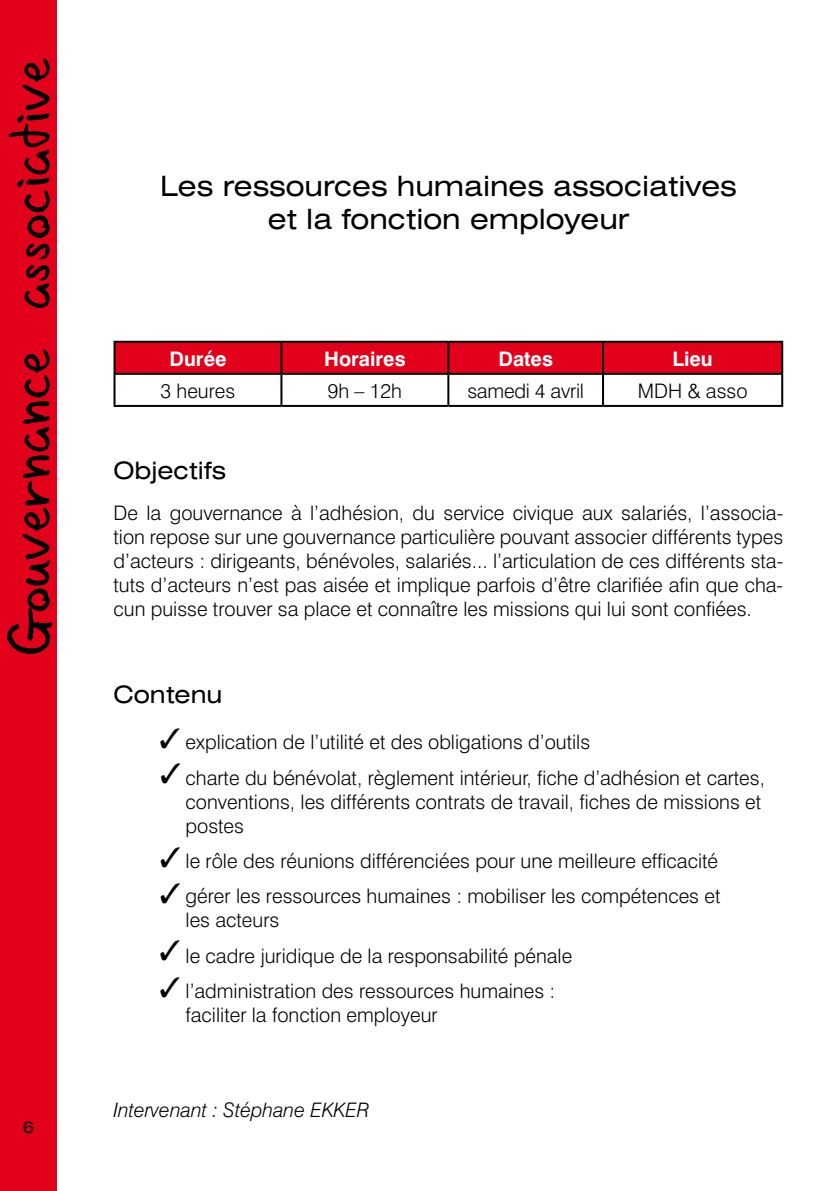
<style>
.page{position:relative;width:840px;height:1191px;background:#fff}
.page>*{position:absolute;margin:0;border:0;box-sizing:border-box;transform-origin:0 0}
.t1{font:72px "Chabinho 2008 v 2.0";color:#000}
.t2{font:expanded 28px/33.6px "Swiss 721 BT";color:#000;text-align:center}
.t3{font:expanded 24px "Swiss 721 BT";color:#000}
.t4{font:300 20px/24px "Swiss 721 BT";color:#000}
.t5{font:italic 300 20px "Swiss 721 BT";color:#000}
.t6{font:700 20px "Swiss 721 BT";color:#fff}
.t7{font:expanded 16px "Swiss 721 BT";color:#000}
</style>
<div class="page">
<div style="left:0;top:0;width:57px;height:1191px;background:#e2001a"></div>
<div style="left:115px;top:343px;width:665px;height:30px;background:#e2001a"></div>
<hr style="left:280px;top:343px;width:2px;height:30px;background:#000">
<hr style="left:447px;top:343px;width:2px;height:30px;background:#000">
<hr style="left:601px;top:343px;width:2px;height:30px;background:#000">
<hr style="left:113px;top:373px;width:168px;height:2px;background:#000">
<hr style="left:281px;top:373px;width:167px;height:2px;background:#000">
<hr style="left:280px;top:375px;width:2px;height:30px;background:#000">
<hr style="left:448px;top:373px;width:154px;height:2px;background:#000">
<hr style="left:447px;top:375px;width:2px;height:30px;background:#000">
<hr style="left:602px;top:373px;width:180px;height:2px;background:#000">
<hr style="left:601px;top:375px;width:2px;height:30px;background:#000">
<hr style="left:113px;top:405px;width:168px;height:2px;background:#000">
<hr style="left:281px;top:405px;width:167px;height:2px;background:#000">
<hr style="left:602px;top:405px;width:180px;height:2px;background:#000">
<hr style="left:113px;top:341px;width:168px;height:2px;background:#000">
<hr style="left:113px;top:343px;width:2px;height:30px;background:#000">
<hr style="left:281px;top:341px;width:167px;height:2px;background:#000">
<hr style="left:448px;top:341px;width:154px;height:2px;background:#000">
<hr style="left:602px;top:341px;width:180px;height:2px;background:#000">
<hr style="left:780px;top:343px;width:2px;height:30px;background:#000">
<hr style="left:113px;top:375px;width:2px;height:30px;background:#000">
<hr style="left:448px;top:405px;width:154px;height:2px;background:#000">
<hr style="left:780px;top:375px;width:2px;height:30px;background:#000">
<h1 class="t1" style="left:-14px;top:654px;width:598px;rotate:-90deg">Gouvernance associative</h1>
<p class="t7" style="left:23px;top:1117px;width:12px">6</p>
<h2 class="t2" style="left:160px;top:169px;width:578px">Les ressources humaines associatives et la fonction employeur</h2>
<p class="t6" style="left:169px;top:346px;width:58px">Durée</p>
<p class="t6" style="left:324px;top:346px;width:83px">Horaires</p>
<p class="t6" style="left:498px;top:346px;width:56px">Dates</p>
<p class="t6" style="left:672px;top:346px;width:42px">Lieu</p>
<p class="t4" style="left:160px;top:378px;width:76px">3 heures</p>
<p class="t4" style="left:327px;top:378px;width:76px">9h – 12h</p>
<p class="t4" style="left:467px;top:378px;width:118px">samedi 4 avril</p>
<p class="t4" style="left:637px;top:378px;width:111px">MD H &amp; asso</p>
<p class="t3" style="left:113px;top:456px;width:114px">Objectifs</p>
<p class="t4" style="left:113px;top:500px;width:670px;text-align:justify">De la gouvernance à l’adhésion, du service civique aux salariés, l’associa&shy;tion repose sur une gouvernance particulière pouvant associer différents types d’acteurs : dirigeants, bénévoles, salariés... l’articulation de ces différents sta&shy;tuts d’acteurs n’est pas aisée et implique parfois d’être clarifiée afin que cha&shy;cun puisse trouver sa place et connaître les missions qui lui sont confiées.</p>
<p class="t3" style="left:113px;top:679px;width:110px">Contenu</p>
<p class="t4" style="left:185px;top:724px;width:580px;line-height:35.4px">explication de l’utilité et des obligations d’outils<br>charte du bénévolat, règlement intérieur, fiche d’adhésion et cartes,</p>
<p class="t4" style="left:185px;top:789px;width:576px">conventions, les différents contrats de travail, fiches de missions et postes</p>
<p class="t4" style="left:185px;top:843px;width:536px;line-height:35.4px">le rôle des réunions différenciées pour une meilleure efficacité gérer les ressources humaines : mobiliser les compétences et</p>
<p class="t4" style="left:185px;top:902px;width:388px;line-height:35.4px">les acteurs<br>le cadre juridique de la responsabilité pénale l’administration des ressources humaines :</p>
<p class="t4" style="left:185px;top:1002px;width:253px">faciliter la fonction employeur</p>
<p class="t5" style="left:113px;top:1097px;width:257px">Intervenant : Stéphane EKKER</p>
</div>
